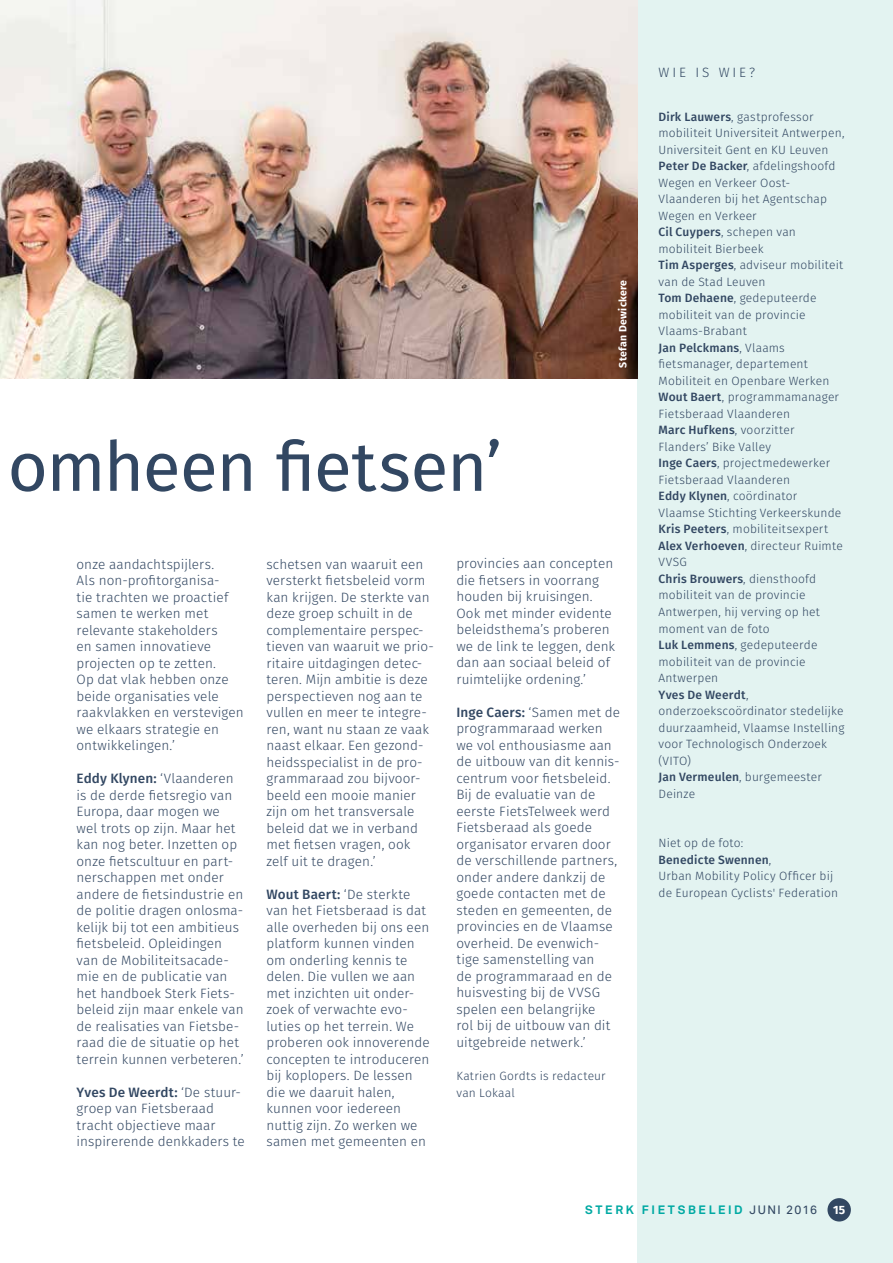
<style>
.page{position:relative;width:893px;height:1263px;background:#fff}
.page>*{position:absolute;margin:0;border:0;box-sizing:border-box;transform-origin:0 0}
.t1{font:69px "Fira Sans";letter-spacing:-.02em;color:#324762}
.t2{font:300 13.5px/16.5px "Fira Sans";letter-spacing:.005em;color:#324762}
.t3{font:300 12px/16.5px "Fira Sans";letter-spacing:.01em;color:#324762}
.t4{font:700 12px "Vaud";letter-spacing:.225em;color:#00a9a3}
.t5{font:700 12px "Fira Sans";color:#fff}
.t6{font:700 10.5px "Fira Sans";letter-spacing:.025em;color:#fff}
.s1{font-weight:500}
.s2{font-weight:500;color:#324762}
</style>
<div class="page">
<div style="left:637px;top:0;width:256px;height:1263px;background:#e3f3f1"></div>
<div style="left:827px;top:1198px;width:24px;height:23px;background:#324762;border-radius:50%"></div>
<img style="left:0;top:0;width:637px;height:378px">
<h1 class="t1" style="left:8px;top:418px;width:496px">omheen fietsen’</h1>
<p class="t6" style="left:615px;top:368px;width:89px;rotate:-90deg">Stefan Dewickere</p>
<p class="t2" style="left:77px;top:557px;width:169px">onze aandachtspijlers.<br>Als non-profitorganisa-<br>tie trachten we proactief samen te werken met relevante stakeholders<br>en samen innovatieve projecten op te zetten.<br>Op dat vlak hebben onze beide organisaties vele raakvlakken en verstevigen we elkaars strategie en ontwikkelingen.’</p>
<p class="t2" style="left:77px;top:771px;width:169px"><span class="s1">Eddy Klynen:</span> ‘Vlaanderen is de derde fietsregio van<br>Europa, daar mogen we wel trots op zijn. Maar het kan nog beter. Inzetten op onze fietscultuur en part&shy;nerschappen met onder andere de fietsindustrie en de politie dragen onlosma&shy;kelijk bij tot een ambitieus fietsbeleid. Opleidingen van de Mobiliteitsacade&shy;mie en de publicatie van het handboek Sterk Fiets&shy;beleid zijn maar enkele van de realisaties van Fietsbe&shy;raad die de situatie op het terrein kunnen verbeteren.’</p>
<p class="t2" style="left:77px;top:1085px;width:170px"><span class="s1">Yves De Weerdt:</span> ‘De stuur&shy;groep van Fietsberaad tracht objectieve maar inspirerende denkkaders te</p>
<p class="t2" style="left:266px;top:557px;width:169px">schetsen van waaruit een versterkt fietsbeleid vorm kan krijgen. De sterkte van deze groep schuilt in de complementaire perspec&shy;tieven van waaruit we prio&shy;ritaire uitdagingen detec&shy;teren. Mijn ambitie is deze perspectieven nog aan te vullen en meer te integre&shy;ren, want nu staan ze vaak naast elkaar. Een gezond&shy;heidsspecialist in de pro&shy;grammaraad zou bijvoor&shy;beeld een mooie manier zijn om het transversale beleid dat we in verband met fietsen vragen, ook zelf uit te dragen.’</p>
<p class="t2" style="left:266px;top:886px;width:165px"><span class="s1">Wout Baert:</span> ‘De sterkte van het Fietsberaad is dat alle overheden bij ons een platform kunnen vinden om onderling kennis te delen. Die vullen we aan met inzichten uit onder&shy;zoek of verwachte evo&shy;luties op het terrein. We proberen ook innoverende concepten te introduceren bij koplopers. De lessen die we daaruit halen, kunnen voor iedereen nuttig zijn. Zo werken we samen met gemeenten en</p>
<p class="t2" style="left:456px;top:556px;width:160px">provincies aan concepten die fietsers in voorrang houden bij kruisingen.<br>Ook met minder evidente beleidsthema’s proberen we de link te leggen, denk dan aan sociaal beleid of ruimtelijke ordening.’</p>
<p class="t2" style="left:456px;top:705px;width:165px"><span class="s1">Inge Caers:</span> ‘Samen met de programmaraad werken we vol enthousiasme aan de uitbouw van dit kennis&shy;centrum voor fietsbeleid.<br>Bij de evaluatie van de eerste FietsTelweek werd<br>Fietsberaad als goede organisator ervaren door de verschillende partners, onder andere dankzij de goede contacten met de steden en gemeenten, de provincies en de Vlaamse overheid. De evenwich&shy;tige samenstelling van<br>de programmaraad en de huisvesting bij de VVSG spelen een belangrijke<br>rol bij de uitbouw van dit uitgebreide netwerk.’</p>
<p class="t3" style="left:456px;top:1069px;width:151px">Katrien Gordts is redacteur van Lokaal</p>
<p class="t2" style="left:659px;top:65px;width:98px">WIE IS WIE?</p>
<p class="t3" style="left:659px;top:109px;width:187px"><span class="s1">Dirk Lauwers</span>, gastprofessor mobiliteit Universiteit Antwerpen,<br>Universiteit Gent en KU Leuven<br><span class="s1">Peter De Backer</span>, afdelingshoofd<br>Wegen en Verkeer Oost-<br>Vlaanderen bij het Agentschap<br>Wegen en Verkeer<br><span class="s1">Cil Cuypers</span>, schepen van mobiliteit Bierbeek<br><span class="s1">Tim Asperges</span>, adviseur mobiliteit van de Stad Leuven<br><span class="s1">Tom Dehaene</span>, gedeputeerde mobiliteit van de provincie<br>Vlaams-Brabant<br><span class="s1">Jan Pelckmans</span>, Vlaams fietsmanager, departement<br>Mobiliteit en Openbare Werken<br><span class="s1">Wout Baert</span>, programmamanager<br>Fietsberaad Vlaanderen<br><span class="s1">Marc Hufkens</span>, voorzitter<br>Flanders’ Bike Valley<br><span class="s1">Inge Caers</span>, projectmedewerker<br>Fietsberaad Vlaanderen<br><span class="s1">Eddy Klynen</span>, coördinator<br>Vlaamse Stichting Verkeerskunde<br><span class="s1">Kris Peeters</span>, mobiliteitsexpert<br><span class="s1">Alex Verhoeven</span>, directeur Ruimte<br>VVSG<br><span class="s1">Chris Brouwers</span>, diensthoofd mobiliteit van de provincie<br>Antwerpen, hij verving op het moment van de foto<br><span class="s1">Luk Lemmens</span>, gedeputeerde mobiliteit van de provincie<br>Antwerpen<br><span class="s1">Yves De Weerdt</span>, onderzoekscoördinator stedelijke duurzaamheid, Vlaamse Instelling voor Technologisch Onderzoek (VITO)<br><span class="s1">Jan Vermeulen</span>, burgemeester<br>Deinze</p>
<p class="t3" style="left:659px;top:835px;width:181px">Niet op de foto:<br><span class="s1">Benedicte Swennen</span>,<br>Urban Mobility Policy Officer bij de European Cyclists' Federation</p>
<p class="t4" style="left:585px;top:1202px;width:233px">STERK FIETSBELEID <span class="s2">JUNI 2016</span></p>
<p class="t5" style="left:833px;top:1201px;width:14px">15</p>
</div>
